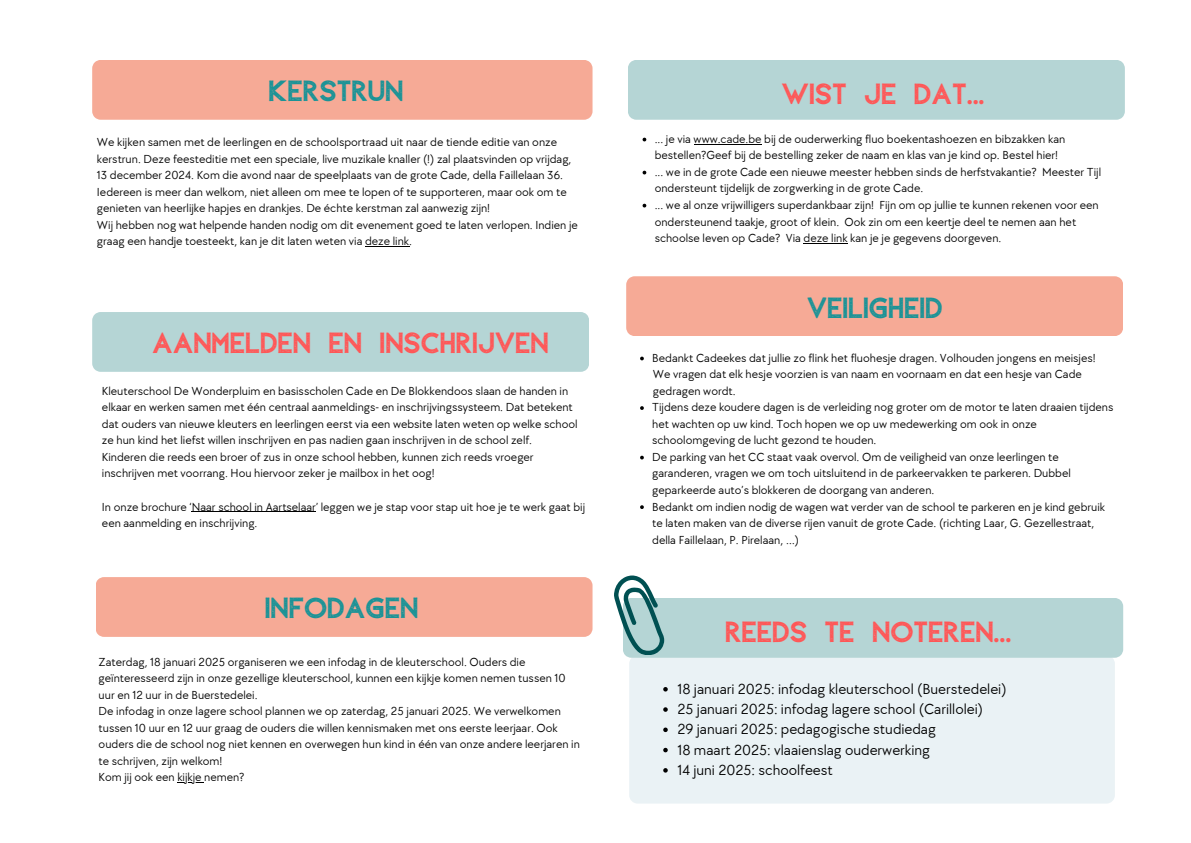
<style>
.page{position:relative;width:1191px;height:843px;background:#fff}
.page>*{position:absolute;margin:0;border:0;box-sizing:border-box;transform-origin:0 0}
.t1{font:29.1px "Aleppo";color:#ff5757}
.t2{font:29.1px "Aleppo";color:#1b9396}
.t3{font:15px "TT Chocolates";color:#000}
.t4{font:12px/16.5px "TT Chocolates";color:#000}
</style>
<div class="page">
<div style="left:626px;top:276px;width:496px;height:60px;background:#f6aa96"></div>
<div style="left:92px;top:312px;width:497px;height:59px;background:#b5d5d5"></div>
<hr style="left:192px;top:511px;width:124px;height:1px;background:#000">
<div style="left:96px;top:577px;width:496px;height:59px;background:#f6aa96"></div>
<svg style="left:640px;top:406px;width:3px;height:4px"></svg>
<svg style="left:640px;top:505px;width:3px;height:4px"></svg>
<div style="left:92px;top:60px;width:500px;height:60px;background:#f6aa96"></div>
<hr style="left:365px;top:246px;width:44px;height:1px;background:#000">
<div style="left:629px;top:655px;width:485px;height:148px;background:#eaf2f5;border-radius:8px"></div>
<svg style="left:614px;top:575px;width:509px;height:82px"></svg>
<svg style="left:663px;top:687px;width:4px;height:4px"></svg>
<svg style="left:663px;top:707px;width:4px;height:4px"></svg>
<svg style="left:663px;top:727px;width:4px;height:4px"></svg>
<svg style="left:663px;top:747px;width:4px;height:5px"></svg>
<svg style="left:663px;top:768px;width:4px;height:4px"></svg>
<div style="left:628px;top:60px;width:496px;height:60px;background:#b5d5d5"></div>
<svg style="left:642px;top:138px;width:4px;height:3px"></svg>
<hr style="left:693px;top:144px;width:68px;height:1px;background:#000">
<svg style="left:642px;top:171px;width:4px;height:3px"></svg>
<svg style="left:642px;top:204px;width:4px;height:3px"></svg>
<hr style="left:803px;top:243px;width:44px;height:1px;background:#000">
<p class="t2" style="left:268px;top:72px;width:136px">KERSTRUN</p>
<h1 class="t4" style="left:97px;top:134px;width:476px">We kijken samen met de leerlingen en de schoolsportraad uit naar de tiende editie van onze kerstrun. Deze feesteditie met een speciale, live muzikale knaller (!) zal plaatsvinden op vrijdag, 13 december 2024. Kom die avond naar de speelplaats van de grote Cade, della Faillelaan 36.<br>Iedereen is meer dan welkom, niet alleen om mee te lopen of te supporteren, maar ook om te genieten van heerlijke hapjes en drankjes. De échte kerstman zal aanwezig zijn!</h1>
<p class="t4" style="left:97px;top:217px;width:482px">Wij hebben nog wat helpende handen nodig om dit evenement goed te laten verlopen. Indien je graag een handje toesteekt, kan je dit laten weten via deze link.</p>
<h1 class="t1" style="left:152px;top:324px;width:398px">AANMELDEN EN INSCHRIJVEN</h1>
<h1 class="t4" style="left:102px;top:383px;width:477px">Kleuterschool De Wonderpluim en basisscholen Cade en De Blokkendoos slaan de handen in elkaar en werken samen met één centraal aanmeldings- en inschrijvingssysteem. Dat betekent dat ouders van nieuwe kleuters en leerlingen eerst via een website laten weten op welke school ze hun kind het liefst willen inschrijven en pas nadien gaan inschrijven in de school zelf.</h1>
<p class="t4" style="left:102px;top:449px;width:433px">Kinderen die reeds een broer of zus in onze school hebben, kunnen zich reeds vroeger inschrijven met voorrang. Hou hiervoor zeker je mailbox in het oog!</p>
<p class="t4" style="left:102px;top:498px;width:484px">In onze brochure ‘Naar school in Aartselaar’ leggen we je stap voor stap uit hoe je te werk gaat bij een aanmelding en inschrijving.</p>
<p class="t2" style="left:265px;top:589px;width:155px">INFODAGEN</p>
<p class="t4" style="left:99px;top:653px;width:428px">Zaterdag, 18 januari 2025 organiseren we een infodag in de kleuterschool. Ouders die</p>
<p class="t4" style="left:99px;top:670px;width:468px">geïnteresseerd zijn in onze gezellige kleuterschool, kunnen een kijkje komen nemen tussen 10 uur en 12 uur in de Buerstedelei.</p>
<h1 class="t4" style="left:99px;top:703px;width:463px">De infodag in onze lagere school plannen we op zaterdag, 25 januari 2025. We verwelkomen</h1>
<p class="t4" style="left:99px;top:719px;width:482px">tussen 10 uur en 12 uur graag de ouders die willen kennismaken met ons eerste leerjaar. Ook ouders die de school nog niet kennen en overwegen hun kind in één van onze andere leerjaren in te schrijven, zijn welkom!</p>
<p class="t4" style="left:99px;top:769px;width:147px">Kom jij ook een kijkje nemen?</p>
<h2 class="t1" style="left:781px;top:74px;width:205px">WIST JE DAT...</h2>
<p class="t4" style="left:654px;top:131px;width:412px">... je via www.cade.be bij de ouderwerking fluo boekentashoezen en bibzakken kan bestellen?Geef bij de bestelling zeker de naam en klas van je kind op. Bestel hier!</p>
<p class="t4" style="left:654px;top:164px;width:448px">... we in de grote Cade een nieuwe meester hebben sinds de herfstvakantie? Meester Tijl ondersteunt tijdelijk de zorgwerking in de grote Cade.</p>
<p class="t4" style="left:654px;top:197px;width:445px">... we al onze vrijwilligers superdankbaar zijn! Fijn om op jullie te kunnen rekenen voor een ondersteunend taakje, groot of klein. Ook zin om een keertje deel te nemen aan het schoolse leven op Cade? Via deze link kan je je gegevens doorgeven.</p>
<h1 class="t2" style="left:806px;top:288px;width:137px">VEILIGHEID</h1>
<p class="t4" style="left:652px;top:350px;width:445px">Bedankt Cadeekes dat jullie zo flink het fluohesje dragen. Volhouden jongens en meisjes!</p>
<p class="t4" style="left:653px;top:366px;width:430px">We vragen dat elk hesje voorzien is van naam en voornaam en dat een hesje van Cade</p>
<p class="t4" style="left:653px;top:383px;width:84px">gedragen wordt.</p>
<p class="t4" style="left:652px;top:399px;width:462px">Tijdens deze koudere dagen is de verleiding nog groter om de motor te laten draaien tijdens het wachten op uw kind. Toch hopen we op uw medewerking om ook in onze schoolomgeving de lucht gezond te houden.</p>
<p class="t4" style="left:652px;top:449px;width:420px">De parking van het CC staat vaak overvol. Om de veiligheid van onze leerlingen te garanderen, vragen we om toch uitsluitend in de parkeervakken te parkeren. Dubbel geparkeerde auto’s blokkeren de doorgang van anderen.</p>
<p class="t4" style="left:652px;top:498px;width:454px">Bedankt om indien nodig de wagen wat verder van de school te parkeren en je kind gebruik te laten maken van de diverse rijen vanuit de grote Cade. (richting Laar, G. Gezellestraat, della Faillelaan, P. Pirelaan, …)</p>
<p class="t1" style="left:725px;top:612px;width:288px">REEDS TE NOTEREN...</p>
<p class="t3" style="left:677px;top:680px;width:330px">18 januari 2025: infodag kleuterschool (Buerstedelei)</p>
<p class="t3" style="left:677px;top:700px;width:307px">25 januari 2025: infodag lagere school (Carillolei)</p>
<p class="t3" style="left:677px;top:720px;width:260px">29 januari 2025: pedagogische studiedag</p>
<h1 class="t3" style="left:677px;top:740px;width:254px">18 maart 2025: vlaaienslag ouderwerking</h1>
<p class="t3" style="left:677px;top:761px;width:157px">14 juni 2025: schoolfeest</p>
</div>
